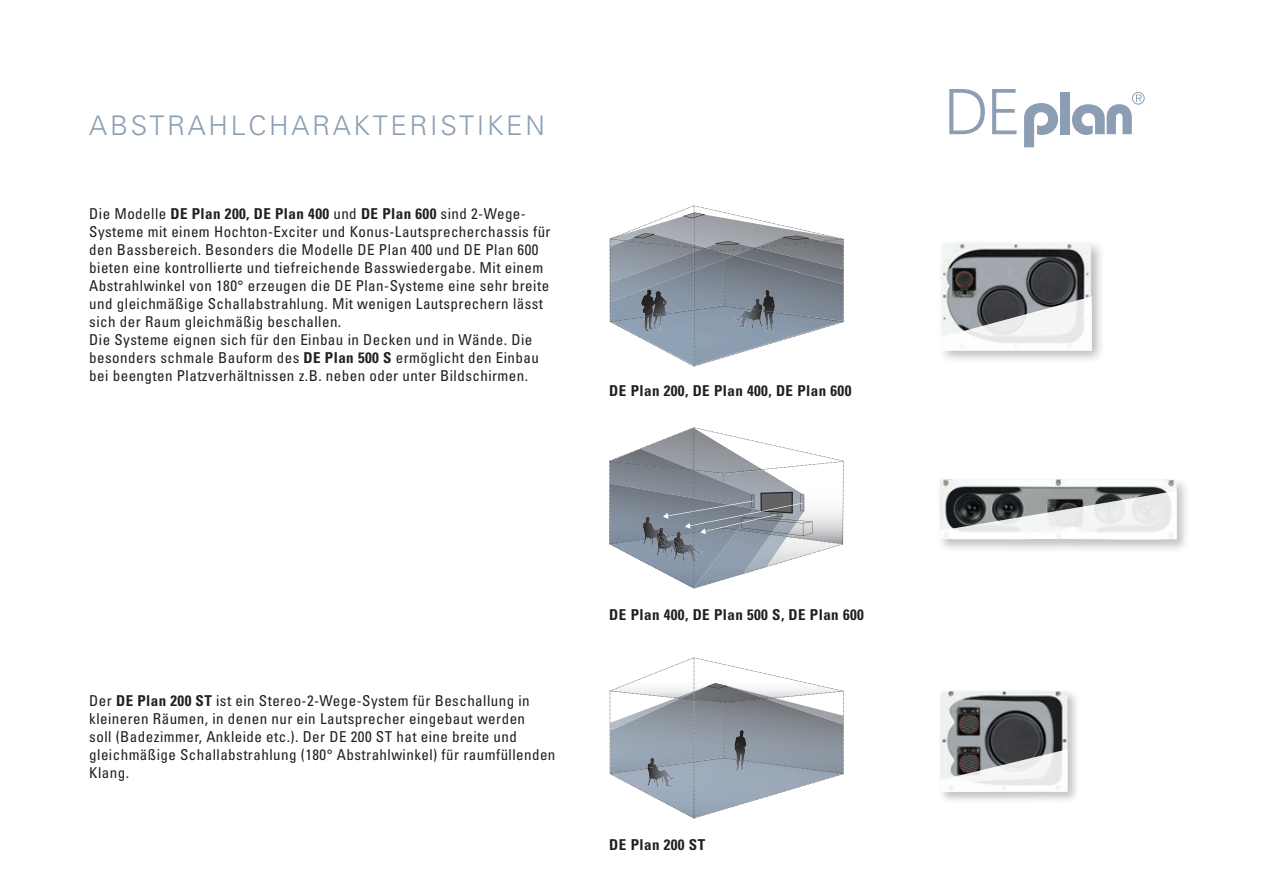
<style>
.page{position:relative;width:1263px;height:893px;background:#fff}
.page>*{position:absolute;margin:0;border:0;box-sizing:border-box;transform-origin:0 0}
.t1{font:300 27px "Univers LT Pro 45";letter-spacing:.1em;color:#8b9eb3}
.t2{font:condensed 15px/18px "Univers LT Pro";letter-spacing:.03em;color:#231f20}
.t3{font:700 condensed 15px "Univers LT Pro";letter-spacing:.03em;color:#231f20}
.s1{font-weight:700}
</style>
<div class="page">
<div style="left:938px;top:688px;width:142px;height:117px;background:#231f20;opacity:.27"></div>
<img style="left:940px;top:691px;width:127px;height:58px">
<div style="left:937px;top:477px;width:253px;height:76px;background:#231f20;opacity:.27"></div>
<img style="left:940px;top:479px;width:237px;height:12px">
<svg style="left:610px;top:657px;width:234px;height:162px"></svg>
<svg style="left:610px;top:206px;width:234px;height:161px"></svg>
<svg style="left:609px;top:427px;width:235px;height:162px"></svg>
<svg style="left:940px;top:749px;width:127px;height:43px"></svg>
<div style="left:939px;top:239px;width:167px;height:125px;background:#231f20;opacity:.3"></div>
<img style="left:941px;top:239px;width:152px;height:115px">
<svg style="left:940px;top:296px;width:152px;height:55px"></svg>
<svg style="left:940px;top:491px;width:237px;height:48px"></svg>
<svg style="left:949px;top:89px;width:36px;height:45px"></svg>
<svg style="left:992px;top:89px;width:24px;height:45px"></svg>
<svg style="left:1024px;top:103px;width:34px;height:44px"></svg>
<div style="left:1060px;top:92px;width:10px;height:42px;background:#8b9eb3"></div>
<svg style="left:1072px;top:92px;width:73px;height:43px"></svg>
<h1 class="t1" style="left:89px;top:107px;width:457px">ABSTRAHLCHARAKTERISTIKEN</h1>
<p class="t2" style="left:89px;top:204px;width:463px">Die Modelle <span class="s1">DE Plan 200, DE Plan 400</span> und <span class="s1">DE Plan 600</span> sind 2-Wege-Systeme mit einem Hochton-Exciter und Konus-Lautsprecherchassis für den Bassbereich. Besonders die Modelle DE Plan 400 und DE Plan 600 bieten eine kontrollierte und tiefreichende Basswiedergabe. Mit einem Abstrahlwinkel von 180° erzeugen die DE Plan-Systeme eine sehr breite und gleichmäßige Schallabstrahlung. Mit wenigen Lautsprechern lässt sich der Raum gleichmäßig beschallen.<br>Die Systeme eignen sich für den Einbau in Decken und in Wände. Die besonders schmale Bauform des <span class="s1">DE Plan 500 S</span> ermöglicht den Einbau bei beengten Platzverhältnissen z.B. neben oder unter Bildschirmen.</p>
<p class="t3" style="left:609px;top:381px;width:243px">DE Plan 200, DE Plan 400, DE Plan 600</p>
<p class="t2" style="left:89px;top:692px;width:468px">Der <span class="s1">DE Plan 200 ST</span> ist ein Stereo-2-Wege-System für Beschallung in kleineren Räumen, in denen nur ein Lautsprecher eingebaut werden<br>soll (Badezimmer, Ankleide etc.). Der DE 200 ST hat eine breite und gleichmäßige Schallabstrahlung (180° Abstrahlwinkel) für raumfüllenden Klang.</p>
<p class="t3" style="left:609px;top:606px;width:256px">DE Plan 400, DE Plan 500 S, DE Plan 600</p>
<p class="t3" style="left:609px;top:835px;width:97px">DE Plan 200 ST</p>
</div>
